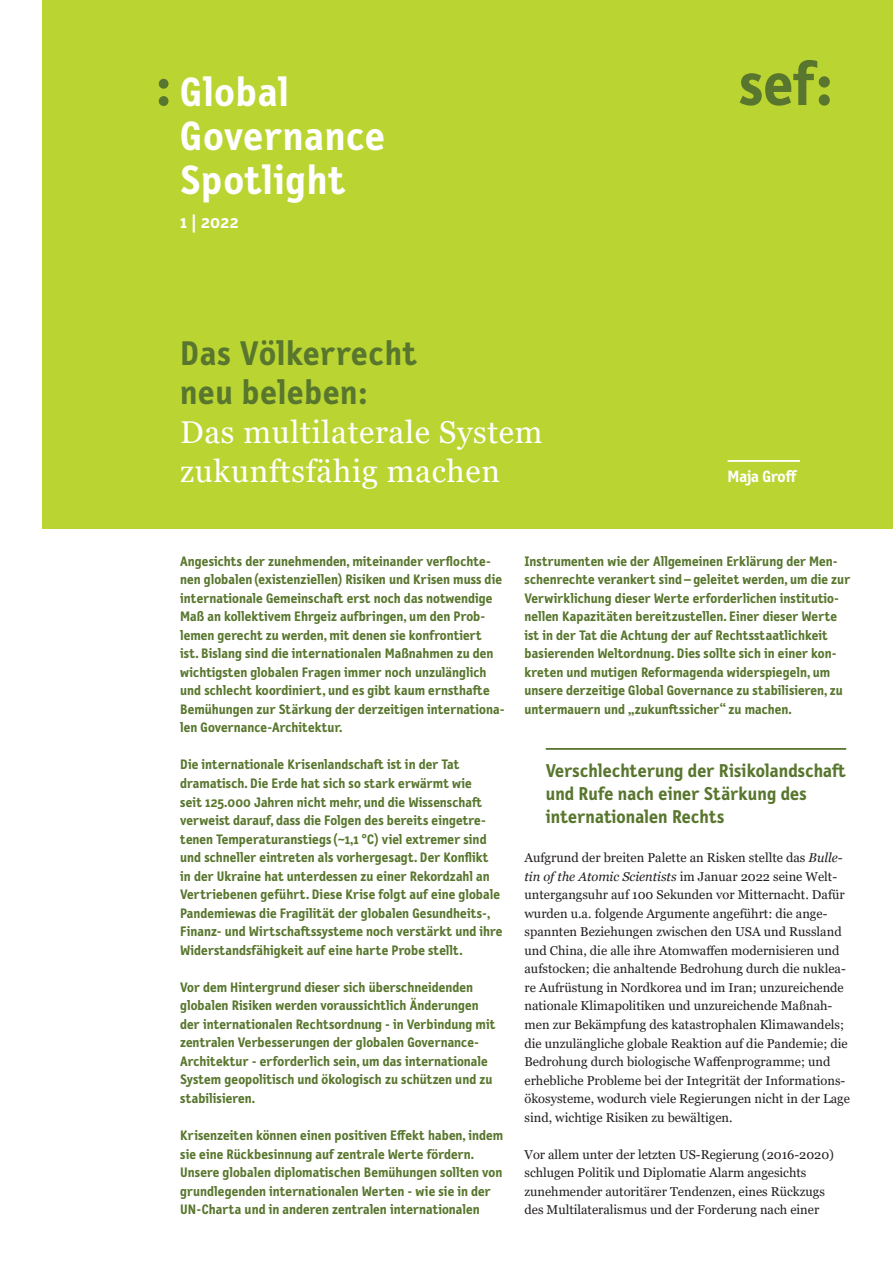
<style>
.page{position:relative;width:893px;height:1263px;background:#fff}
.page>*{position:absolute;margin:0;border:0;box-sizing:border-box;transform-origin:0 0}
.t1{font:700 57.75px "Letter Gothic Text OT";color:#58762d}
.t2{font:700 41.25px/44.2px "Letter Gothic Text OT";letter-spacing:.02em;color:#fff}
.t3{font:700 34.5px/39px "Letter Gothic Text OT";letter-spacing:.02em;color:#58762d}
.t4{font:31.5px/39px "Georgia";letter-spacing:.02em;color:#fff}
.t5{font:700 18.75px/23px "Letter Gothic Text OT";letter-spacing:.005em;color:#58762d}
.t6{font:700 18px "Letter Gothic Text OT";color:#fff}
.t7{font:700 16.5px "Letter Gothic Text OT";letter-spacing:-.01em;color:#fff}
.t8{font:700 13.8px/18.5px "Letter Gothic Text OT";color:#58762d}
.t9{font:12.9px/18.6px "Georgia";color:#231f20}
.s1{font-style:italic}
</style>
<div class="page">
<div style="left:43px;top:0;width:850px;height:529px;background:#bad432"></div>
<svg style="left:740px;top:60px;width:90px;height:46px"></svg>
<hr style="left:728px;top:460px;width:72px;height:2px;background:#fff">
<hr style="left:546px;top:748px;width:300px;height:2px;background:#58762d">
<h1 class="t1" style="left:156px;top:51px;width:18px">:</h1>
<h2 class="t2" style="left:180px;top:70px;width:206px">Global<br>Governance<br>Spotlight</h2>
<h3 class="t6" style="left:180px;top:211px;width:60px">1 | 2022</h3>
<h3 class="t3" style="left:180px;top:334px;width:238px">Das Völkerrecht neu beleben:</h3>
<h3 class="t4" style="left:180px;top:414px;width:364px">Das multilaterale System zukunftsfähig machen</h3>
<p class="t7" style="left:728px;top:467px;width:70px">Maja Groff</p>
<p class="t8" style="left:180px;top:552px;width:326px">Angesichts der zunehmenden, miteinander verflochte&shy;nen globalen (existenziellen) Risiken und Krisen muss die internationale Gemeinschaft erst noch das notwendige Maß an kollektivem Ehrgeiz aufbringen, um den Prob&shy;lemen gerecht zu werden, mit denen sie konfrontiert<br>ist. Bislang sind die internationalen Maßnahmen zu den wichtigsten globalen Fragen immer noch unzulänglich und schlecht koordiniert, und es gibt kaum ernsthafte Bemühungen zur Stärkung der derzeitigen internationa&shy;len Governance-Architektur.</p>
<p class="t8" style="left:180px;top:756px;width:324px">Die internationale Krisenlandschaft ist in der Tat dramatisch. Die Erde hat sich so stark erwärmt wie<br>seit 125.000 Jahren nicht mehr, und die Wissenschaft verweist darauf, dass die Folgen des bereits eingetre&shy;tenen Temperaturanstiegs (~1,1 °C) viel extremer sind und schneller eintreten als vorhergesagt. Der Konflikt in der Ukraine hat unterdessen zu einer Rekordzahl an Vertriebenen geführt. Diese Krise folgt auf eine globale Pandemiewas die Fragilität der globalen Gesundheits-, Finanz- und Wirtschaftssysteme noch verstärkt und ihre Widerstandsfähigkeit auf eine harte Probe stellt.</p>
<p class="t8" style="left:180px;top:978px;width:317px">Vor dem Hintergrund dieser sich überschneidenden globalen Risiken werden voraussichtlich Änderungen der internationalen Rechtsordnung - in Verbindung mit zentralen Verbesserungen der globalen Governance-Architektur - erforderlich sein, um das internationale System geopolitisch und ökologisch zu schützen und zu stabilisieren.</p>
<p class="t8" style="left:180px;top:1126px;width:324px">Krisenzeiten können einen positiven Effekt haben, indem sie eine Rückbesinnung auf zentrale Werte fördern.<br>Unsere globalen diplomatischen Bemühungen sollten von grundlegenden internationalen Werten - wie sie in der UN-Charta und in anderen zentralen internationalen</p>
<p class="t8" style="left:524px;top:552px;width:327px">Instrumenten wie der Allgemeinen Erklärung der Men&shy;schenrechte verankert sind – geleitet werden, um die zur Verwirklichung dieser Werte erforderlichen institutio&shy;nellen Kapazitäten bereitzustellen. Einer dieser Werte ist in der Tat die Achtung der auf Rechtsstaatlichkeit basierenden Weltordnung. Dies sollte sich in einer kon&shy;kreten und mutigen Reformagenda widerspiegeln, um unsere derzeitige Global Governance zu stabilisieren, zu untermauern und „zukunftssicher“ zu machen.</p>
<h3 class="t5" style="left:546px;top:759px;width:302px">Verschlechterung der Risikolandschaft und Rufe nach einer Stärkung des internationalen Rechts</h3>
<p class="t9" style="left:524px;top:849px;width:327px">Aufgrund der breiten Palette an Risken stellte das <span class="s1">Bulle&shy;tin of the Atomic Scientists</span> im Januar 2022 seine Welt&shy;untergangsuhr auf 100 Sekunden vor Mitternacht. Dafür wurden u.a. folgende Argumente angeführt: die ange&shy;spannten Beziehungen zwischen den USA und Russland und China, die alle ihre Atomwaffen modernisieren und aufstocken; die anhaltende Bedrohung durch die nuklea&shy;re Aufrüstung in Nordkorea und im Iran; unzureichende nationale Klimapolitiken und unzureichende Maßnah&shy;men zur Bekämpfung des katastrophalen Klimawandels; die unzulängliche globale Reaktion auf die Pandemie; die Bedrohung durch biologische Waffenprogramme; und erhebliche Probleme bei der Integrität der Informations&shy;ökosysteme, wodurch viele Regierungen nicht in der Lage sind, wichtige Risiken zu bewältigen.</p>
<p class="t9" style="left:524px;top:1145px;width:311px">Vor allem unter der letzten US-Regierung (2016-2020) schlugen Politik und Diplomatie Alarm angesichts zunehmender autoritärer Tendenzen, eines Rückzugs des Multilateralismus und der Forderung nach einer</p>
</div>
